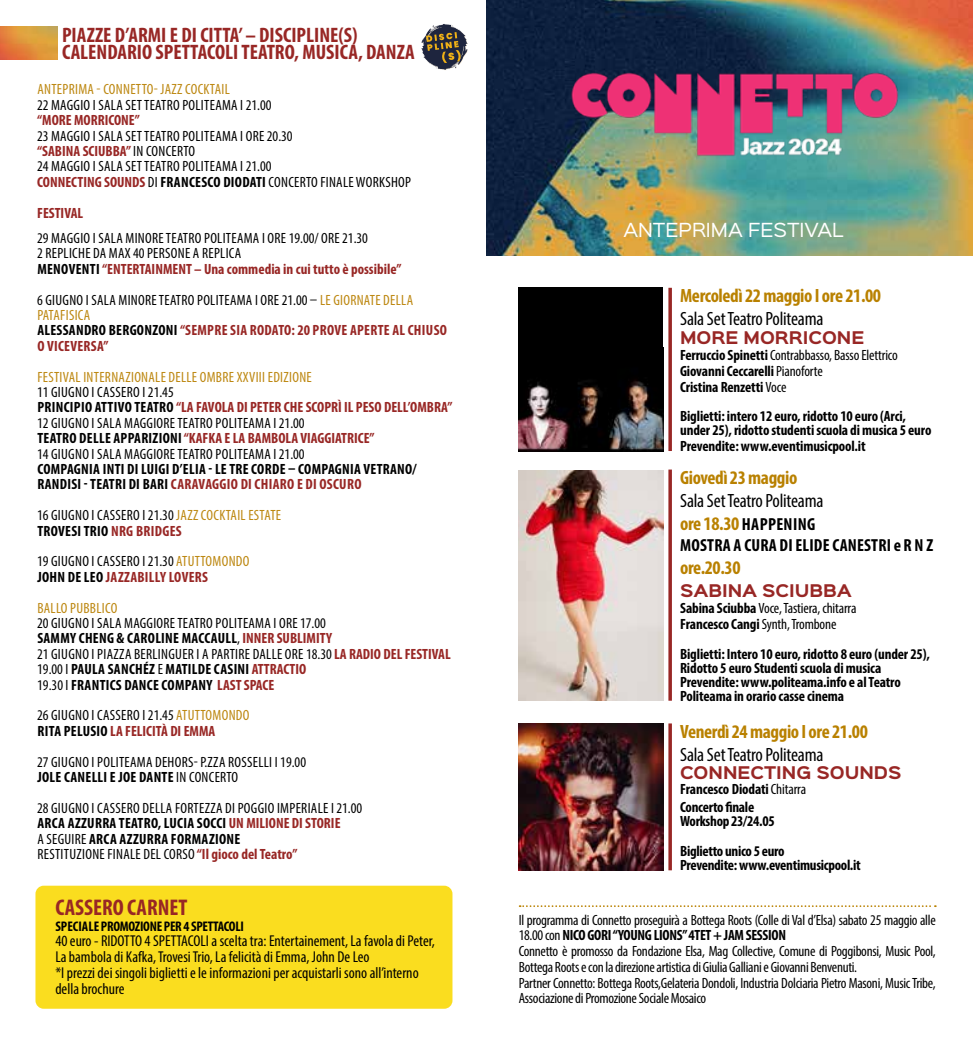
<style>
.page{position:relative;width:973px;height:1042px;background:#fff}
.page>*{position:absolute;margin:0;border:0;box-sizing:border-box;transform-origin:0 0}
.t1{font:700 condensed 22.75px "Myriad Pro";color:#982725}
.t2{font:700 condensed 21px/17.5px "Myriad Pro";color:#982725}
.t3{font:700 condensed 19.25px "Myriad Pro";letter-spacing:-.02em;color:#b98100}
.t4{font:condensed 19.25px "Myriad Pro";letter-spacing:-.01em;color:#000}
.t5{font:700 condensed 17.5px/21px "Myriad Pro";letter-spacing:.01em;color:#000}
.t6{font:17.5px "Sinkin Sans 400";color:#fff}
.t7{font:condensed 15.75px/15.8px "Myriad Pro";color:#000}
.t8{font:700 15.75px "Sinkin Sans 700";color:#982725}
.t9{font:condensed 14.88px/15.4px "Myriad Pro";letter-spacing:.015em;color:#000}
.t10{font:700 condensed 14.88px/14px "Myriad Pro";letter-spacing:-.01em;color:#000}
.t11{font:condensed 14.88px/15.8px "Myriad Pro";letter-spacing:-.02em;color:#000}
.t12{font:700 condensed 14.88px/15.4px "Myriad Pro";letter-spacing:.02em;color:#982725}
.t13{font:700 condensed 14.88px/15.4px "Myriad Pro";letter-spacing:.02em;color:#000}
.t14{font:condensed 14.88px "Myriad Pro";letter-spacing:.02em;color:#bd8812}
.t15{font:condensed 14.88px/15.8px "Myriad Pro";letter-spacing:-.01em;color:#000}
.t16{font:700 condensed 14.88px "Myriad Pro";color:#982725}
.t17{font:700 condensed 14px "Myriad Pro";letter-spacing:-.02em;color:#000}
.s1{font-weight:700;color:#982725}
.s2{font-weight:700}
.s3{font-weight:400;color:#000}
.s4{font-weight:400;color:#bd8812}
.s5{color:#000}
.s6{color:#982725}
.s7{color:#bd8812}
.s8{font-weight:400}
.s9{font-size:19.25px;color:#b98100}
</style>
<div class="page">
<div style="left:35px;top:885px;width:417px;height:123px;background:#fadd1f;border-radius:8px"></div>
<img style="left:486px;top:0;width:486px;height:255px">
<img style="left:0;top:26px;width:57px;height:33px">
<svg style="left:519px;top:905px;width:416px;height:2px"></svg>
<svg style="left:421px;top:24px;width:47px;height:46px"></svg>
<hr style="left:668px;top:288px;width:3px;height:163px;background:#982725">
<hr style="left:668px;top:469px;width:3px;height:232px;background:#982725">
<hr style="left:668px;top:723px;width:3px;height:147px;background:#982725">
<div style="left:518px;top:288px;width:145px;height:163px;background:#000"></div>
<img style="left:518px;top:379px;width:145px;height:72px">
<img style="left:518px;top:471px;width:145px;height:230px">
<img style="left:518px;top:723px;width:145px;height:147px">
<img style="left:541px;top:40px;width:387px;height:134px">
<h2 class="t2" style="left:62px;top:26px;width:354px">PIAZZE D’ARMI E DI CITTA’ – DISCIPLINE(S)<br>CALENDARIO SPETTACOLI TEATRO, MUSICA, DANZA</h2>
<p class="t14" style="left:37px;top:80px;width:194px">ANTEPRIMA - CONNETTO- JAZZ COCKTAIL</p>
<p class="t9" style="left:37px;top:97px;width:236px">22 MAGGIO I SALA SET TEATRO POLITEAMA I 21.00</p>
<p class="t16" style="left:37px;top:111px;width:104px">“MORE MORRICONE”</p>
<p class="t9" style="left:37px;top:128px;width:375px">23 MAGGIO I SALA SET TEATRO POLITEAMA I ORE 20.30<br><span class="s1">“SABINA SCIUBBA”</span> IN CONCERTO<br>24 MAGGIO I SALA SET TEATRO POLITEAMA I 21.00<br><span class="s1">CONNECTING SOUNDS</span> DI <span class="s2">FRANCESCO DIODATI</span> CONCERTO FINALE WORKSHOP</p>
<p class="t16" style="left:37px;top:203px;width:48px">FESTIVAL</p>
<p class="t9" style="left:37px;top:230px;width:366px">29 MAGGIO I SALA MINORE TEATRO POLITEAMA I ORE 19.00/ ORE 21.30<br>2 REPLICHE DA MAX 40 PERSONE A REPLICA<br><span class="s2">MENOVENTI</span> <span class="s1">“ENTERTAINMENT – Una commedia in cui tutto è possibile”</span></p>
<p class="t12" style="left:37px;top:291px;width:411px"><span class="s3">6 GIUGNO I SALA MINORE TEATRO POLITEAMA I ORE 21.00 –</span> <span class="s4">LE GIORNATE DELLA PATAFISICA<br></span><span class="s5">ALESSANDRO BERGONZONI</span>“SEMPRE SIA RODATO: 20 PROVE APERTE AL CHIUSO O VICEVERSA”</p>
<p class="t14" style="left:37px;top:368px;width:276px">FESTIVAL INTERNAZIONALE DELLE OMBRE XXVIII EDIZIONE</p>
<p class="t9" style="left:37px;top:384px;width:416px">11 GIUGNO I CASSERO I 21.45<br><span class="s2">PRINCIPIO ATTIVO TEATRO</span> <span class="s1">“LA FAVOLA DI PETER CHE SCOPRÌ IL PESO DELL’OMBRA” </span>12 GIUGNO I SALA MAGGIORE TEATRO POLITEAMA I 21.00<br><span class="s2">TEATRO DELLE APPARIZIONI</span> <span class="s1">“KAFKA E LA BAMBOLA VIAGGIATRICE”<br></span>14 GIUGNO I SALA MAGGIORE TEATRO POLITEAMA I 21.00</p>
<p class="t13" style="left:37px;top:461px;width:381px">COMPAGNIA INTI DI LUIGI D’ELIA - LE TRE CORDE – COMPAGNIA VETRANO/<br>RANDISI - TEATRI DI BARI <span class="s6">CARAVAGGIO DI CHIARO E DI OSCURO</span></p>
<p class="t9" style="left:37px;top:507px;width:245px">16 GIUGNO I CASSERO I 21.30 <span class="s7">JAZZ COCKTAIL ESTATE<br></span><span class="s2">TROVESI TRIO</span> <span class="s1">NRG BRIDGES</span></p>
<p class="t9" style="left:37px;top:553px;width:214px">19 GIUGNO I CASSERO I 21.30 <span class="s7">ATUTTOMONDO<br></span><span class="s2">JOHN DE LEO</span> <span class="s1">JAZZABILLY LOVERS</span></p>
<p class="t14" style="left:37px;top:598px;width:81px">BALLO PUBBLICO</p>
<p class="t9" style="left:37px;top:615px;width:415px">20 GIUGNO I SALA MAGGIORE TEATRO POLITEAMA I ORE 17.00<br><span class="s2">SAMMY CHENG &amp; CAROLINE MACCAULL</span>, <span class="s1">INNER SUBLIMITY<br></span>21 GIUGNO I PIAZZA BERLINGUER I A PARTIRE DALLE ORE 18.30 <span class="s1">LA RADIO DEL FESTIVAL </span>19.00 I <span class="s2">PAULA SANCHÉZ</span> E <span class="s2">MATILDE CASINI</span> <span class="s1">ATTRACTIO<br></span>19.30 I <span class="s2">FRANTICS DANCE COMPANY</span> <span class="s1">LAST SPACE</span></p>
<p class="t9" style="left:37px;top:707px;width:214px">26 GIUGNO I CASSERO I 21.45 <span class="s7">ATUTTOMONDO<br></span><span class="s2">RITA PELUSIO</span> <span class="s1">LA FELICITÀ DI EMMA</span></p>
<p class="t9" style="left:37px;top:754px;width:270px">27 GIUGNO I POLITEAMA DEHORS- P.ZZA ROSSELLI I 19.00<br><span class="s2">JOLE CANELLI E JOE DANTE</span> IN CONCERTO</p>
<p class="t9" style="left:37px;top:800px;width:326px">28 GIUGNO I CASSERO DELLA FORTEZZA DI POGGIO IMPERIALE I 21.00<br><span class="s2">ARCA AZZURRA TEATRO, LUCIA SOCCI</span> <span class="s1">UN MILIONE DI STORIE<br></span>A SEGUIRE <span class="s2">ARCA AZZURRA FORMAZIONE<br></span>RESTITUZIONE FINALE DEL CORSO <span class="s1">“Il gioco del Teatro”</span></p>
<h1 class="t1" style="left:55px;top:893px;width:134px">CASSERO CARNET</h1>
<p class="t17" style="left:55px;top:917px;width:190px">SPECIALE PROMOZIONE PER 4 SPETTACOLI</p>
<p class="t7" style="left:55px;top:933px;width:381px">40 euro - RIDOTTO 4 SPETTACOLI a scelta tra: Entertainement, La favola di Peter, La bambola di Kafka, Trovesi Trio, La felicità di Emma, John De Leo<br>*I prezzi dei singoli biglietti e le informazioni per acquistarli sono all’interno della brochure</p>
<p class="t6" style="left:623px;top:215px;width:222px">ANTEPRIMA FESTIVAL</p>
<p class="t3" style="left:680px;top:284px;width:202px">Mercoledì 22 maggio I ore 21.00</p>
<p class="t4" style="left:680px;top:307px;width:145px">Sala Set Teatro Politeama</p>
<p class="t8" style="left:680px;top:330px;width:186px">MORE MORRICONE</p>
<p class="t10" style="left:680px;top:347px;width:219px;line-height:15.8px">Ferruccio Spinetti <span class="s8">Contrabbasso, Basso Elettrico<br></span>Giovanni Ceccarelli <span class="s8">Pianoforte<br></span>Cristina Renzetti <span class="s8">Voce</span></p>
<p class="t10" style="left:680px;top:409px;width:253px">Biglietti: intero 12 euro, ridotto 10 euro (Arci, under 25), ridotto studenti scuola di musica 5 euro</p>
<p class="t10" style="left:680px;top:439px;width:187px">Prevendite: www.eventimusicpool.it</p>
<p class="t3" style="left:680px;top:465px;width:119px">Giovedì 23 maggio</p>
<p class="t4" style="left:680px;top:489px;width:145px">Sala Set Teatro Politeama</p>
<p class="t5" style="left:680px;top:513px;width:254px"><span class="s9">ore 18.30</span> HAPPENING<br>MOSTRA A CURA DI ELIDE CANESTRI e R N Z</p>
<p class="t3" style="left:680px;top:556px;width:62px">ore.20.30</p>
<p class="t8" style="left:680px;top:583px;width:173px">SABINA SCIUBBA</p>
<p class="t15" style="left:680px;top:600px;width:178px"><span class="s2">Sabina Sciubba</span> Voce, Tastiera, chitarra<br><span class="s2">Francesco Cangi</span> Synth, Trombone</p>
<p class="t10" style="left:680px;top:646px;width:251px">Biglietti: Intero 10 euro, ridotto 8 euro (under 25), Ridotto 5 euro Studenti scuola di musica Prevendite: www.politeama.info e al Teatro Politeama in orario casse cinema</p>
<p class="t3" style="left:680px;top:719px;width:189px">Venerdì 24 maggio I ore 21.00</p>
<p class="t4" style="left:680px;top:743px;width:145px">Sala Set Teatro Politeama</p>
<p class="t8" style="left:680px;top:764px;width:223px">CONNECTING SOUNDS</p>
<p class="t10" style="left:680px;top:780px;width:127px;line-height:17.5px">Francesco Diodati <span class="s8">Chitarra<br></span>Concerto finale</p>
<p class="t10" style="left:680px;top:805px;width:106px;line-height:29.8px">Workshop 23/24.05<br>Biglietto unico 5 euro</p>
<p class="t10" style="left:680px;top:857px;width:182px">Prevendite: www.eventimusicpool.it</p>
<p class="t11" style="left:518px;top:911px;width:418px">Il programma di Connetto proseguirà a Bottega Roots (Colle di Val d’Elsa) sabato 25 maggio alle 18.00 con <span class="s2">NICO GORI “YOUNG LIONS” 4TET + JAM SESSION<br></span>Connetto è promosso da Fondazione Elsa, Mag Collective, Comune di Poggibonsi, Music Pool, Bottega Roots e con la direzione artistica di Giulia Galliani e Giovanni Benvenuti.<br>Partner Connetto: Bottega Roots,Gelateria Dondoli, Industria Dolciaria Pietro Masoni, Music Tribe, Associazione di Promozione Sociale Mosaico</p>
</div>
